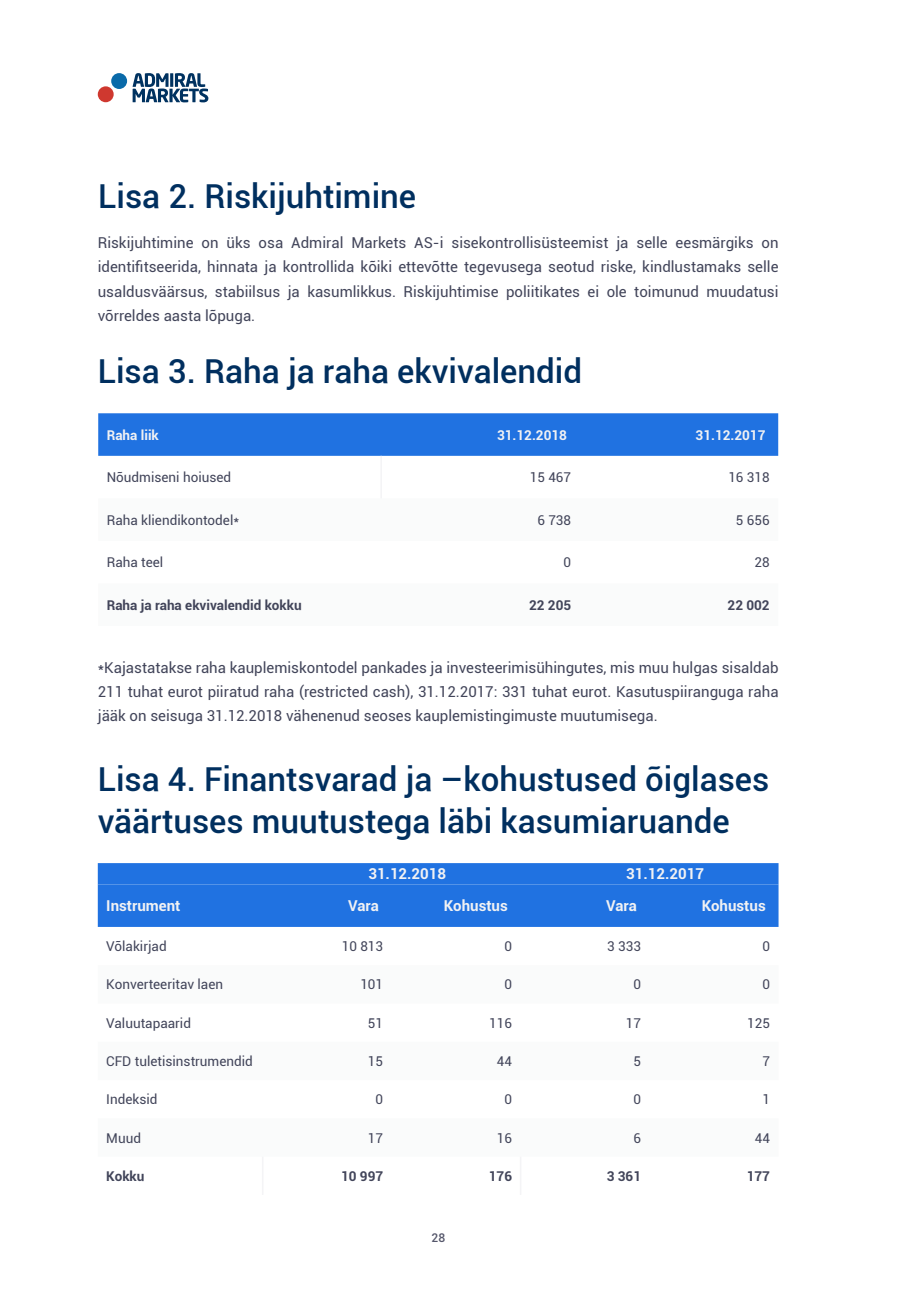
<style>
.page{position:relative;width:919px;height:1289px;background:#fff}
.page>*{position:absolute;margin:0;border:0;box-sizing:border-box;transform-origin:0 0}
.Header_3{font:500 33px/42px "Roboto";color:#002f5f}
.Content{font:15px/24px "Roboto";color:#42455a;text-align:justify}
.Table_Content{font:700 15px "Roboto";color:#f1f2f4}
.Table_Content-2{font:13.5px "Roboto";color:#42455a}
.Table_Content-3{font:700 13.5px "Roboto";color:#42455a}
.Table_Content-4{font:700 13.5px "Roboto";color:#f1f2f4}
.t1{font:500 12px "Roboto";color:#55576b}
</style>
<div class="page">
<div style="left:98px;top:86px;width:16px;height:16px;background:#cf382f;border-radius:50%"></div>
<div style="left:111px;top:73px;width:16px;height:16px;background:#0a6aa9;border-radius:50%"></div>
<svg style="left:133px;top:73px;width:75px;height:29px"></svg>
<div style="left:98px;top:413px;width:680px;height:43px;background:#2072e1"></div>
<hr style="left:380px;top:456px;width:2px;height:42px;background:#f4f4f6">
<div style="left:98px;top:863px;width:680px;height:63px;background:#2072e1"></div>
<hr style="left:262px;top:1156px;width:1px;height:38px;background:#f4f4f6">
<hr style="left:520px;top:1156px;width:1px;height:38px;background:#f4f4f6">
<p class="Header_3" style="left:98px;top:174px;width:319px">Lisa 2. Riskijuhtimine</p>
<p class="Content" style="left:98px;top:230px;width:682px">Riskijuhtimine on üks osa Admiral Markets AS-i sisekontrollisüsteemist ja selle eesmärgiks on identifitseerida, hinnata ja kontrollida kõiki ettevõtte tegevusega seotud riske, kindlustamaks selle usaldusväärsus, stabiilsus ja kasumlikkus. Riskijuhtimise poliitikates ei ole toimunud muudatusi võrreldes aasta lõpuga.</p>
<p class="Header_3" style="left:98px;top:349px;width:485px">Lisa 3. Raha ja raha ekvivalendid</p>
<p class="Table_Content-4" style="left:107px;top:425px;width:54px">Raha liik</p>
<p class="Table_Content-4" style="left:497px;top:425px;width:71px">31.12.2018</p>
<p class="Table_Content-4" style="left:695px;top:425px;width:71px">31.12.2017</p>
<p class="Table_Content-2" style="left:107px;top:468px;width:126px">Nõudmiseni hoiused</p>
<p class="Table_Content-2" style="left:529px;top:468px;width:43px">15 467</p>
<p class="Table_Content-2" style="left:728px;top:468px;width:43px">16 318</p>
<p class="Table_Content-2" style="left:107px;top:510px;width:134px">Raha kliendikontodel*</p>
<p class="Table_Content-2" style="left:537px;top:510px;width:35px">6 738</p>
<p class="Table_Content-2" style="left:735px;top:510px;width:35px">5 656</p>
<p class="Table_Content-2" style="left:107px;top:553px;width:58px">Raha teel</p>
<p class="Table_Content-2" style="left:563px;top:553px;width:9px">0</p>
<p class="Table_Content-2" style="left:754px;top:553px;width:17px">28</p>
<p class="Table_Content-3" style="left:107px;top:595px;width:196px">Raha ja raha ekvivalendid kokku</p>
<p class="Table_Content-3" style="left:529px;top:595px;width:44px">22 205</p>
<p class="Table_Content-3" style="left:727px;top:595px;width:44px">22 002</p>
<p class="Content" style="left:98px;top:655px;width:682px">*Kajastatakse raha kauplemiskontodel pankades ja investeerimisühingutes, mis muu hulgas sisaldab 211 tuhat eurot piiratud raha (restricted cash), 31.12.2017: 331 tuhat eurot. Kasutuspiiranguga raha jääk on seisuga 31.12.2018 vähenenud seoses kauplemistingimuste muutumisega.</p>
<p class="Header_3" style="left:98px;top:757px;width:673px">Lisa 4. Finantsvarad ja –kohustused õiglases väärtuses muutustega läbi kasumiaruande</p>
<p class="Table_Content" style="left:368px;top:863px;width:79px">31.12.2018</p>
<p class="Table_Content" style="left:626px;top:863px;width:79px">31.12.2017</p>
<p class="Table_Content" style="left:106px;top:895px;width:76px">Instrument</p>
<p class="Table_Content" style="left:348px;top:895px;width:32px">Vara</p>
<p class="Table_Content" style="left:444px;top:895px;width:65px">Kohustus</p>
<p class="Table_Content" style="left:606px;top:895px;width:32px">Vara</p>
<p class="Table_Content" style="left:701px;top:895px;width:65px">Kohustus</p>
<p class="Table_Content-2" style="left:106px;top:936px;width:62px">Võlakirjad</p>
<p class="Table_Content-2" style="left:342px;top:936px;width:43px">10 813</p>
<p class="Table_Content-2" style="left:504px;top:936px;width:9px">0</p>
<p class="Table_Content-2" style="left:607px;top:936px;width:35px">3 333</p>
<p class="Table_Content-2" style="left:762px;top:936px;width:9px">0</p>
<p class="Table_Content-2" style="left:106px;top:975px;width:118px">Konverteeritav laen</p>
<p class="Table_Content-2" style="left:360px;top:975px;width:24px">101</p>
<p class="Table_Content-2" style="left:504px;top:975px;width:9px">0</p>
<p class="Table_Content-2" style="left:633px;top:975px;width:9px">0</p>
<p class="Table_Content-2" style="left:762px;top:975px;width:9px">0</p>
<p class="Table_Content-2" style="left:106px;top:1013px;width:86px">Valuutapaarid</p>
<p class="Table_Content-2" style="left:368px;top:1013px;width:17px">51</p>
<p class="Table_Content-2" style="left:489px;top:1013px;width:24px">116</p>
<p class="Table_Content-2" style="left:625px;top:1013px;width:17px">17</p>
<p class="Table_Content-2" style="left:747px;top:1013px;width:24px">125</p>
<p class="Table_Content-2" style="left:106px;top:1051px;width:148px">CFD tuletisinstrumendid</p>
<p class="Table_Content-2" style="left:368px;top:1051px;width:17px">15</p>
<p class="Table_Content-2" style="left:497px;top:1051px;width:17px">44</p>
<p class="Table_Content-2" style="left:633px;top:1051px;width:9px">5</p>
<p class="Table_Content-2" style="left:762px;top:1051px;width:9px">7</p>
<p class="Table_Content-2" style="left:106px;top:1089px;width:53px">Indeksid</p>
<p class="Table_Content-2" style="left:375px;top:1089px;width:9px">0</p>
<p class="Table_Content-2" style="left:504px;top:1089px;width:9px">0</p>
<p class="Table_Content-2" style="left:633px;top:1089px;width:9px">0</p>
<p class="Table_Content-2" style="left:762px;top:1089px;width:9px">1</p>
<p class="Table_Content-2" style="left:106px;top:1128px;width:36px">Muud</p>
<p class="Table_Content-2" style="left:368px;top:1128px;width:17px">17</p>
<p class="Table_Content-2" style="left:497px;top:1128px;width:17px">16</p>
<p class="Table_Content-2" style="left:633px;top:1128px;width:9px">6</p>
<p class="Table_Content-2" style="left:754px;top:1128px;width:17px">44</p>
<p class="Table_Content-3" style="left:106px;top:1166px;width:40px">Kokku</p>
<p class="Table_Content-3" style="left:341px;top:1166px;width:44px">10 997</p>
<p class="Table_Content-3" style="left:489px;top:1166px;width:25px">176</p>
<p class="Table_Content-3" style="left:606px;top:1166px;width:36px">3 361</p>
<p class="Table_Content-3" style="left:746px;top:1166px;width:25px">177</p>
<p class="t1" style="left:431px;top:1229px;width:15px">28</p>
</div>
